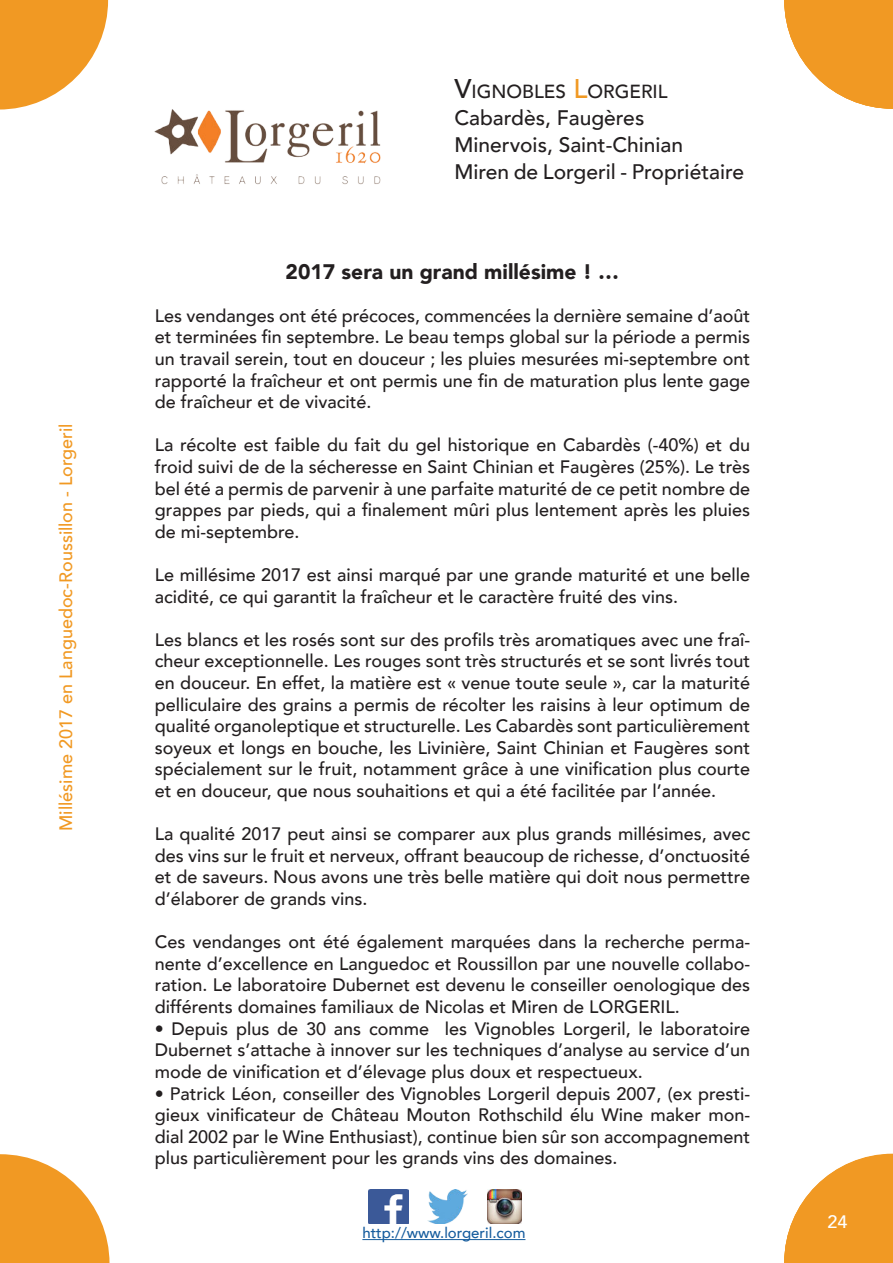
<style>
.page{position:relative;width:893px;height:1263px;background:#fff}
.page>*{position:absolute;margin:0;border:0;box-sizing:border-box;transform-origin:0 0}
.t1{font:500 21px/27px "Avenir";color:#231f20}
.t2{font:900 21px "Avenir";color:#231f20}
.t3{font:500 18.9px "Avenir";color:#231f20}
.t4{font:500 18px/21.6px "Avenir";color:#231f20;text-align:justify}
.t5{font:500 18px "Avenir";color:#f19923}
.t6{font:500 18px "Avenir";color:#fff}
.t7{font:500 15px "Avenir";color:#175d9e}
.s1{font-size:27px}
.s2{font-size:27px;color:#f19923}
</style>
<div class="page">
<svg style="left:0;top:0;width:108px;height:110px"></svg>
<img style="left:154px;top:109px;width:227px;height:76px">
<svg style="left:0;top:1154px;width:110px;height:109px"></svg>
<svg style="left:784px;top:0;width:109px;height:109px"></svg>
<svg style="left:784px;top:1154px;width:109px;height:109px"></svg>
<hr style="left:362px;top:1239px;width:163px;height:1px;background:#175d9e">
<img style="left:487px;top:1189px;width:34px;height:34px">
<img style="left:369px;top:1189px;width:39px;height:34px">
<img style="left:428px;top:1189px;width:39px;height:34px">
<p class="t5" style="left:58px;top:831px;width:409px;rotate:-90deg">Millésime 2017 en Languedoc-Roussillon - Lorgeril</p>
<p class="t3" style="left:454px;top:84px;width:215px"><span class="s1">V</span>IGNOBLES <span class="s2">L</span>ORGERIL</p>
<p class="t1" style="left:454px;top:106px;width:291px">Cabardès, Faugères<br>Minervois, Saint-Chinian<br>Miren de Lorgeril - Propriétaire</p>
<p class="t2" style="left:286px;top:262px;width:335px">2017 sera un grand millésime ! …</p>
<p class="t4" style="left:155px;top:304px;width:597px">Les vendanges ont été précoces, commencées la dernière semaine d’août et terminées fin septembre. Le beau temps global sur la période a permis un travail serein, tout en douceur ; les pluies mesurées mi-septembre ont rapporté la fraîcheur et ont permis une fin de maturation plus lente gage de fraîcheur et de vivacité.</p>
<p class="t4" style="left:155px;top:436px;width:597px">La récolte est faible du fait du gel historique en Cabardès (-40%) et du froid suivi de de la sécheresse en Saint Chinian et Faugères (25%). Le très bel été a permis de parvenir à une parfaite maturité de ce petit nombre de grappes par pieds, qui a finalement mûri plus lentement après les pluies de mi-septembre.</p>
<p class="t4" style="left:155px;top:566px;width:597px">Le millésime 2017 est ainsi marqué par une grande maturité et une belle acidité, ce qui garantit la fraîcheur et le caractère fruité des vins.</p>
<p class="t4" style="left:155px;top:628px;width:597px">Les blancs et les rosés sont sur des profils très aromatiques avec une fraî&shy;cheur exceptionnelle. Les rouges sont très structurés et se sont livrés tout en douceur. En effet, la matière est « venue toute seule », car la maturité pelliculaire des grains a permis de récolter les raisins à leur optimum de qualité organoleptique et structurelle. Les Cabardès sont particulièrement soyeux et longs en bouche, les Livinière, Saint Chinian et Faugères sont spécialement sur le fruit, notamment grâce à une vinification plus courte et en douceur, que nous souhaitions et qui a été facilitée par l’année.</p>
<p class="t4" style="left:155px;top:825px;width:597px">La qualité 2017 peut ainsi se comparer aux plus grands millésimes, avec des vins sur le fruit et nerveux, offrant beaucoup de richesse, d’onctuosité et de saveurs. Nous avons une très belle matière qui doit nous permettre d’élaborer de grands vins.</p>
<p class="t4" style="left:155px;top:933px;width:597px">Ces vendanges ont été également marquées dans la recherche perma&shy;nente d’excellence en Languedoc et Roussillon par une nouvelle collabo&shy;ration. Le laboratoire Dubernet est devenu le conseiller oenologique des différents domaines familiaux de Nicolas et Miren de LORGERIL.</p>
<p class="t4" style="left:155px;top:1019px;width:597px">• Depuis plus de 30 ans comme les Vignobles Lorgeril, le laboratoire Dubernet s’attache à innover sur les techniques d’analyse au service d’un mode de vinification et d’élevage plus doux et respectueux.</p>
<p class="t4" style="left:155px;top:1084px;width:597px">• Patrick Léon, conseiller des Vignobles Lorgeril depuis 2007, (ex presti&shy;gieux vinificateur de Château Mouton Rothschild élu Wine maker mon&shy;dial 2002 par le Wine Enthusiast), continue bien sûr son accompagnement plus particulièrement pour les grands vins des domaines.</p>
<p class="t7" style="left:362px;top:1227px;width:165px">http://www.lorgeril.com</p>
<p class="t6" style="left:835px;top:1213px;width:22px">33</p>
<p class="t6" style="left:827px;top:1214px;width:22px">24</p>
</div>
